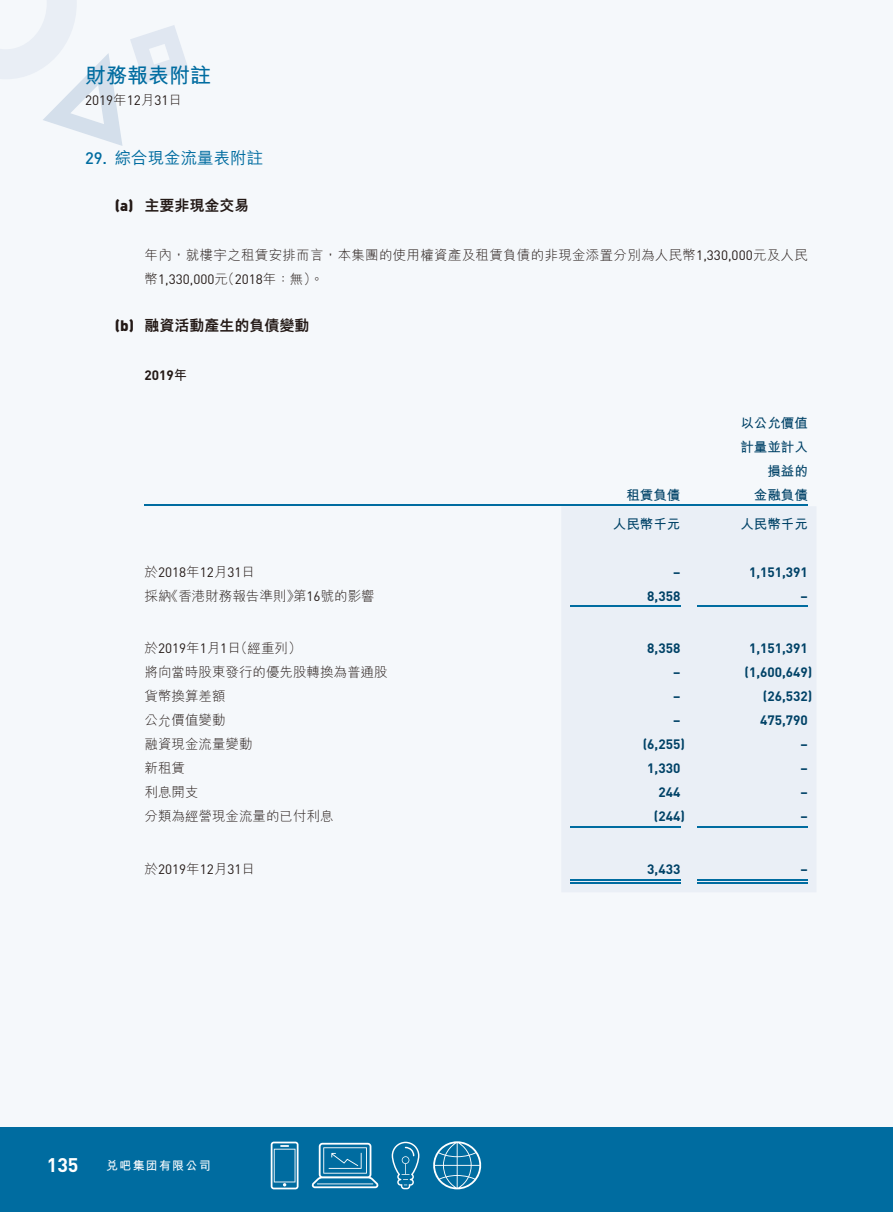
<style>
.page{position:relative;width:893px;height:1212px;background:#fff}
.page>*{position:absolute;margin:0;border:0;box-sizing:border-box;transform-origin:0 0}
.t1{font:21px "M Hei HK Bold E Ten B5 H";color:#006ca0}
.t2{font:700 19.5px "DIN Pro";color:#fff}
.t3{font:16.5px "M Hei HK Medium E Ten B5 H";color:#006ca0}
.t4{font:15px "M Hei HK Heavy E Ten B5 H";color:#231916}
.t5{font:13.5px "M Hei HK Light E Ten B5 H";color:#231916}
.t6{font:700 13.5px "DIN Pro";color:#004267}
.t7{font:13.5px "DIN Pro";color:#231916}
.t8{font:13.5px "M Hei HK Light E Ten B5 H";letter-spacing:.02em;color:#231916}
.t9{font:13.5px/24px "M Hei HK Bold E Ten B5 H";color:#004267;text-align:right}
.t10{font:700 13.5px "DIN Pro";color:#231916}
.t11{font:12px "M Hei HKS Bold E Ten B5 H";letter-spacing:.1em;color:#fff}
.s1{font-family:"M Hei HK Light E Ten B5 H"}
.s2{font-family:"DIN Pro";font-weight:500}
.s3{font-family:"DIN Pro";font-weight:900}
.s4{font-family:"DIN Pro"}
.s5{font-family:"M Hei HK Bold E Ten B5 H";font-weight:400}
</style>
<div class="page">
<div style="left:0;top:0;width:893px;height:1183px;background:#f5f8fb"></div>
<div style="left:0;top:1127px;width:893px;height:85px;background:#006ca0"></div>
<svg style="left:130px;top:25px;width:58px;height:58px"></svg>
<svg style="left:0;top:0;width:122px;height:146px"></svg>
<svg style="left:271px;top:1141px;width:28px;height:48px"></svg>
<svg style="left:312px;top:1143px;width:67px;height:45px"></svg>
<svg style="left:392px;top:1142px;width:27px;height:47px"></svg>
<svg style="left:433px;top:1141px;width:49px;height:48px"></svg>
<div style="left:562px;top:507px;width:254px;height:385px;background:#eaeff6"></div>
<hr style="left:145px;top:505px;width:416px;height:1px;background:#006ca0">
<hr style="left:561px;top:505px;width:128px;height:1px;background:#006ca0">
<hr style="left:689px;top:505px;width:119px;height:1px;background:#006ca0">
<hr style="left:570px;top:606px;width:110px;height:1px;background:#006ca0">
<hr style="left:697px;top:606px;width:111px;height:1px;background:#006ca0">
<hr style="left:570px;top:826px;width:110px;height:1px;background:#006ca0">
<hr style="left:697px;top:826px;width:111px;height:1px;background:#006ca0">
<hr style="left:570px;top:879px;width:110px;height:2px;background:#006ca0">
<hr style="left:570px;top:882px;width:110px;height:2px;background:#006ca0">
<hr style="left:697px;top:879px;width:111px;height:2px;background:#006ca0">
<hr style="left:697px;top:882px;width:111px;height:2px;background:#006ca0">
<h1 class="t1" style="left:85px;top:67px;width:128px">財務報表附註</h1>
<p class="t7" style="left:85px;top:95px;width:98px">2019<span class="s1">年</span>12<span class="s1">月</span>31<span class="s1">日</span></p>
<p class="t3" style="left:85px;top:151px;width:180px"><span class="s2">29.</span> 綜合現金流量表附註</p>
<p class="t4" style="left:115px;top:199px;width:136px"><span class="s3">(a)</span> 主要非現金交易</p>
<p class="t8" style="left:145px;top:250px;width:665px">年內，就樓宇之租賃安排而言，本集團的使用權資產及租賃負債的非現金添置分別為人民幣<span class="s4">1,330,000</span>元及人民</p>
<p class="t7" style="left:145px;top:274px;width:181px"><span class="s1">幣</span>1,330,000<span class="s1">元（</span>2018<span class="s1">年：無）。</span></p>
<p class="t4" style="left:115px;top:319px;width:196px"><span class="s3">(b)</span> 融資活動產生的負債變動</p>
<p class="t10" style="left:145px;top:370px;width:44px">2019<span class="s5">年</span></p>
<p class="t9" style="left:626px;top:485px;width:55px">租賃負債</p>
<p class="t9" style="left:740px;top:413px;width:69px">以公允價值計量並計入損益的<br>金融負債</p>
<p class="t9" style="left:613px;top:513px;width:69px">人民幣千元</p>
<p class="t9" style="left:740px;top:513px;width:69px">人民幣千元</p>
<p class="t7" style="left:145px;top:567px;width:112px"><span class="s1">於</span>2018<span class="s1">年</span>12<span class="s1">月</span>31<span class="s1">日</span></p>
<p class="t6" style="left:673px;top:567px;width:9px">–</p>
<p class="t6" style="left:749px;top:567px;width:60px">1,151,391</p>
<p class="t5" style="left:145px;top:590px;width:232px">採納《香港財務報告準則》第<span class="s4">16</span>號的影響</p>
<p class="t6" style="left:647px;top:591px;width:35px">8,358</p>
<p class="t6" style="left:801px;top:591px;width:9px">–</p>
<p class="t5" style="left:145px;top:643px;width:159px">於<span class="s4">2019</span>年<span class="s4">1</span>月<span class="s4">1</span>日（經重列）</p>
<p class="t6" style="left:647px;top:643px;width:35px">8,358</p>
<p class="t6" style="left:749px;top:643px;width:60px">1,151,391</p>
<p class="t5" style="left:145px;top:667px;width:244px">將向當時股東發行的優先股轉換為普通股</p>
<p class="t6" style="left:673px;top:667px;width:9px">–</p>
<p class="t6" style="left:744px;top:667px;width:69px">(1,600,649)</p>
<p class="t5" style="left:145px;top:691px;width:82px">貨幣換算差額</p>
<p class="t6" style="left:673px;top:691px;width:9px">–</p>
<p class="t6" style="left:763px;top:691px;width:51px">(26,532)</p>
<p class="t5" style="left:145px;top:715px;width:82px">公允價值變動</p>
<p class="t6" style="left:673px;top:715px;width:9px">–</p>
<p class="t6" style="left:760px;top:715px;width:49px">475,790</p>
<p class="t5" style="left:145px;top:739px;width:109px">融資現金流量變動</p>
<p class="t6" style="left:643px;top:739px;width:44px">(6,255)</p>
<p class="t6" style="left:801px;top:739px;width:9px">–</p>
<p class="t5" style="left:145px;top:763px;width:42px">新租賃</p>
<p class="t6" style="left:647px;top:763px;width:35px">1,330</p>
<p class="t6" style="left:801px;top:763px;width:9px">–</p>
<p class="t5" style="left:145px;top:787px;width:55px">利息開支</p>
<p class="t6" style="left:658px;top:787px;width:23px">244</p>
<p class="t6" style="left:801px;top:787px;width:9px">–</p>
<p class="t5" style="left:145px;top:811px;width:190px">分類為經營現金流量的已付利息</p>
<p class="t6" style="left:654px;top:811px;width:33px">(244)</p>
<p class="t6" style="left:801px;top:811px;width:9px">–</p>
<p class="t7" style="left:145px;top:864px;width:112px"><span class="s1">於</span>2019<span class="s1">年</span>12<span class="s1">月</span>31<span class="s1">日</span></p>
<p class="t6" style="left:647px;top:864px;width:35px">3,433</p>
<p class="t6" style="left:801px;top:864px;width:9px">–</p>
<h2 class="t2" style="left:47px;top:1158px;width:33px">135</h2>
<p class="t11" style="left:106px;top:1160px;width:106px">兌吧集團有限公司</p>
</div>
